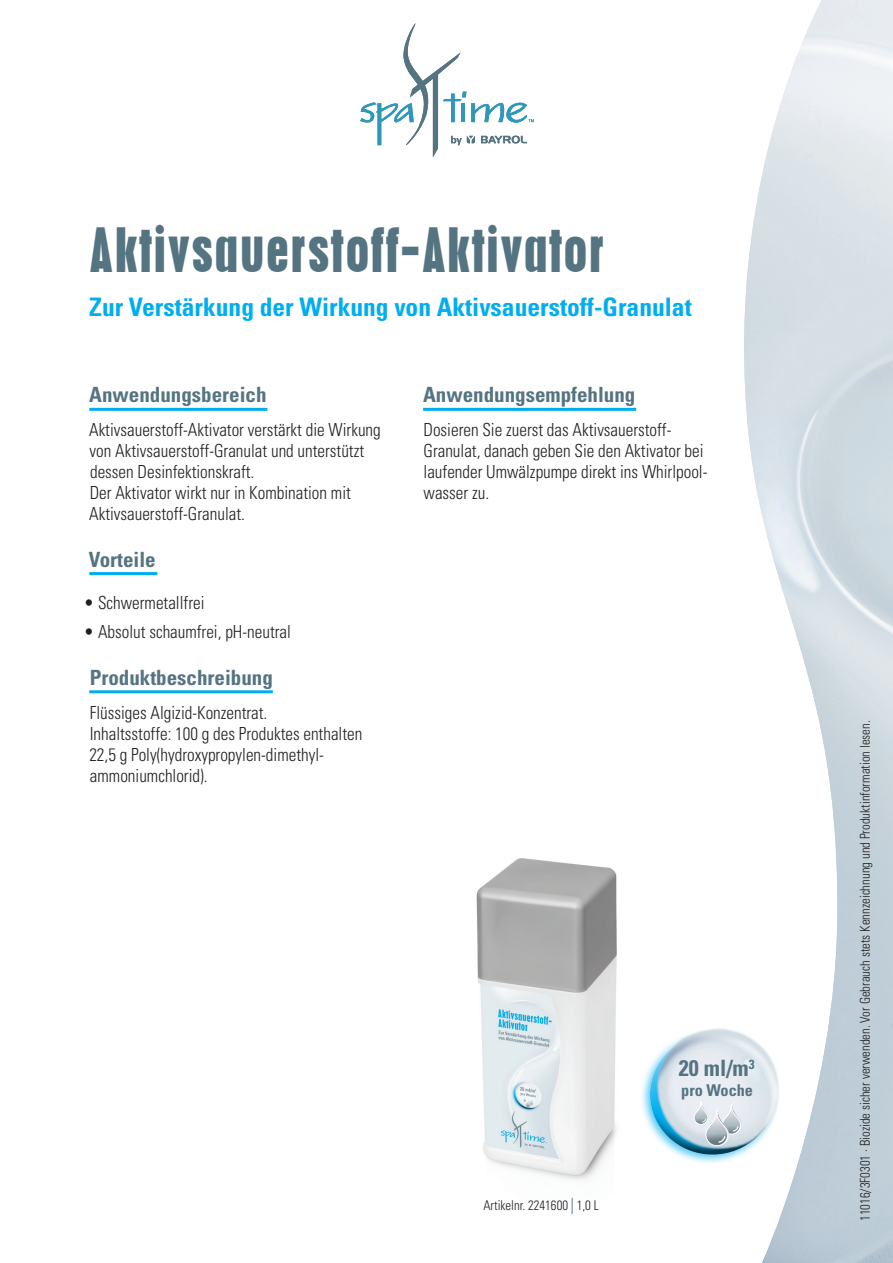
<style>
.page{position:relative;width:893px;height:1263px;background:#fff}
.page>*{position:absolute;margin:0;border:0;box-sizing:border-box;transform-origin:0 0}
.t1{font:54px "Cupido";letter-spacing:.025em;color:#557482;scale:.9 1}
.t2{font:700 condensed 25.5px "Univers LT Std";color:#00aeef}
.t3{font:700 condensed 22.5px "Univers LT Std";color:#557482}
.t4{font:700 condensed 21px "Univers LT Std";color:#557482}
.t5{font:300 condensed 18px/21px "Univers LT Std";color:#231f20;scale:.95 1}
.t6{font:700 condensed 16.2px "Univers LT Std";color:#557482}
.t7{font:300 condensed 13.5px "Univers LT Std";color:#231f20;scale:.95 1}
.s1{font-family:"Vectora LT Std";font-weight:400;font-stretch:normal;font-size:16.2px;color:#557482}
</style>
<div class="page">
<img style="left:744px;top:0;width:149px;height:1263px">
<svg style="left:360px;top:23px;width:174px;height:134px"></svg>
<img style="left:476px;top:858px;width:141px;height:322px">
<hr style="left:89px;top:408px;width:178px;height:3px;background:#00aeef">
<hr style="left:89px;top:572px;width:68px;height:3px;background:#00aeef">
<hr style="left:89px;top:690px;width:184px;height:3px;background:#00aeef">
<hr style="left:423px;top:408px;width:213px;height:3px;background:#00aeef">
<img style="left:600px;top:928px;width:232px;height:288px">
<svg style="left:723px;top:1104px;width:19px;height:30px"></svg>
<svg style="left:722px;top:1104px;width:18px;height:30px"></svg>
<div style="left:722px;top:1104px;width:19px;height:30px;border:1px solid #fff;border-radius:9px"></div>
<svg style="left:733px;top:1126px;width:6px;height:5px"></svg>
<div style="left:695px;top:1101px;width:14px;height:23px;background:#ebedf3;border-radius:7px"></div>
<svg style="left:694px;top:1101px;width:14px;height:23px"></svg>
<div style="left:694px;top:1101px;width:14px;height:24px;border:1px solid #fff;border-radius:7px"></div>
<svg style="left:702px;top:1118px;width:4px;height:4px"></svg>
<svg style="left:707px;top:1109px;width:22px;height:37px"></svg>
<svg style="left:706px;top:1109px;width:22px;height:37px"></svg>
<div style="left:706px;top:1109px;width:22px;height:37px;border:1px solid #fff;border-radius:11px"></div>
<svg style="left:718px;top:1136px;width:7px;height:7px"></svg>
<h1 class="t1" style="left:89px;top:213px;width:574px">Aktivsauerstoff-Aktivator</h1>
<h2 class="t2" style="left:89px;top:291px;width:604px">Zur Verstärkung der Wirkung von Aktivsauerstoff-Granulat</h2>
<p class="t4" style="left:89px;top:382px;width:179px">Anwendungsbereich</p>
<p class="t5" style="left:89px;top:419px;width:308px">Aktivsauerstoff-Aktivator verstärkt die Wirkung von Aktivsauerstoff-Granulat und unterstützt dessen Desinfektionskraft.<br>Der Aktivator wirkt nur in Kombination mit Aktivsauerstoff-Granulat.</p>
<p class="t4" style="left:89px;top:546px;width:68px">Vorteile</p>
<p class="t5" style="left:84px;top:592px;width:128px">• Schwermetallfrei</p>
<p class="t5" style="left:84px;top:621px;width:219px">• Absolut schaumfrei, pH-neutral</p>
<p class="t4" style="left:90px;top:664px;width:185px">Produktbeschreibung</p>
<p class="t5" style="left:89px;top:702px;width:289px">Flüssiges Algizid-Konzentrat.<br>Inhaltsstoffe: 100 g des Produktes enthalten 22,5 g Poly(hydroxypropylen-dimethyl&shy;ammoniumchlorid).</p>
<p class="t4" style="left:423px;top:382px;width:214px">Anwendungsempfehlung</p>
<p class="t5" style="left:423px;top:419px;width:300px">Dosieren Sie zuerst das Aktivsauerstoff-Granulat, danach geben Sie den Aktivator bei laufender Umwälzpumpe direkt ins Whirlpool&shy;wasser zu.</p>
<p class="t7" style="left:483px;top:1197px;width:123px">Artikelnr. 2241600 <span class="s1">|</span> 1,0 L</p>
<p class="t3" style="left:679px;top:1054px;width:77px">20 ml/m<sup>3</sup></p>
<p class="t6" style="left:681px;top:1080px;width:73px">pro Woche</p>
<p class="t7" style="left:857px;top:1221px;width:529px;rotate:-90deg">11016/3F0301 · Biozide sicher verwenden. Vor Gebrauch stets Kennzeichnung und Produktinformation lesen.</p>
</div>
